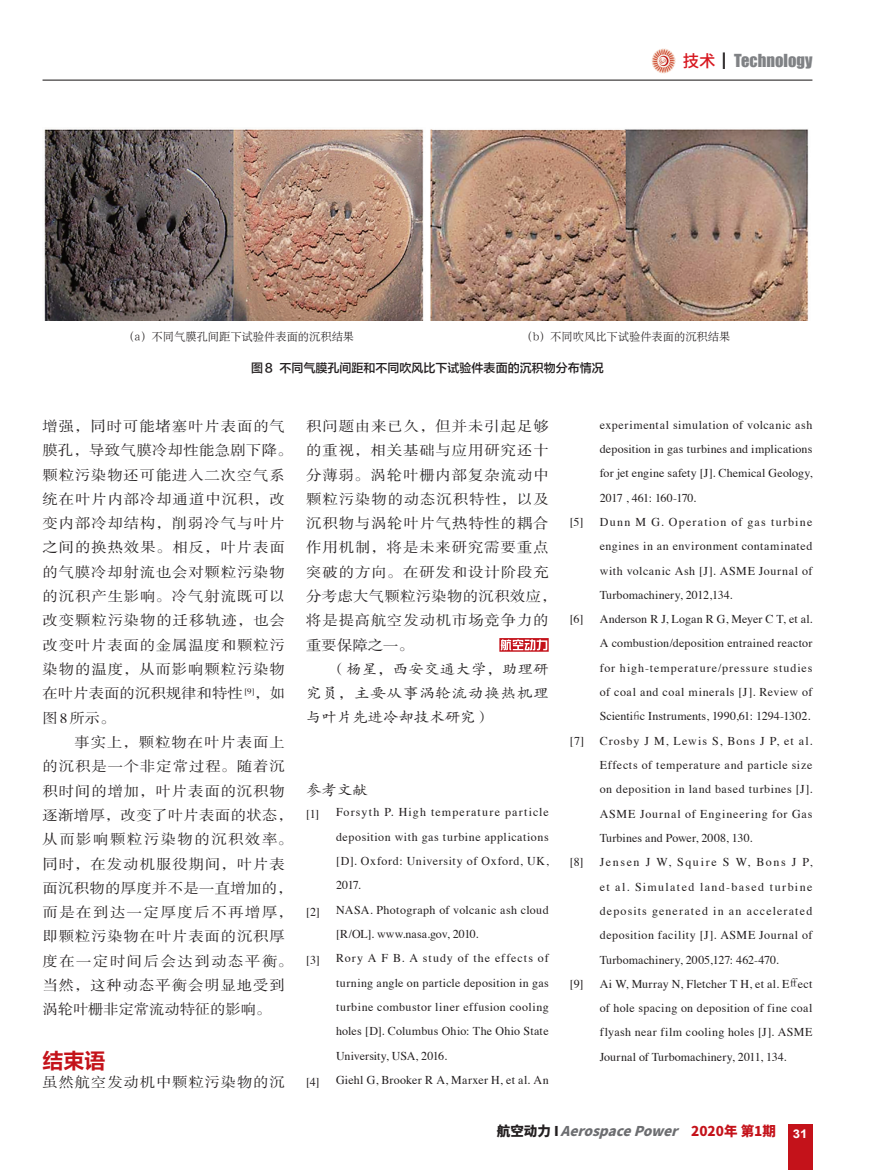
<style>
.page{position:relative;width:872px;height:1170px;background:#fff}
.page>*{position:absolute;margin:0;border:0;box-sizing:border-box;transform-origin:0 0}
.t1{font:21px "FZLTCHJW GB1 0";color:#c4121a}
.t2{font:16.5px "Impact";color:#808285}
.t3{font:14.25px/24.3px "FZSSJW GB1 0";letter-spacing:.055em;color:#231f20;scale:1.08 1}
.t4{font:14.25px/24px "FZKTJW GB1 0";letter-spacing:.015em;color:#231f20;text-align:justify;scale:1.08 1}
.t5{font:italic 800 13.5px "Source Han Sans CN";color:#6c6d70}
.t6{font:12px/24.3px "Times";letter-spacing:.035em;color:#231f20}
.t7{font:12px "FZLTZHJW GB1 0";color:#231f20}
.t8{font:11.25px "H Ya 6 gj";color:#231f20}
.s1{font-family:"Source Han Sans CN";font-weight:500;color:#d7171f}
.s2{font-family:"Source Han Sans CN";font-weight:500;color:#231f20}
.s3{font-family:"ST Kaiti SC"}
.s4{font-style:normal;color:#231f20}
.s5{font-style:normal;color:#c4121a}
</style>
<div class="page">
<div style="left:787px;top:1124px;width:25px;height:45px;background:#c4121a"></div>
<hr style="left:43px;top:80px;width:769px;height:1px;background:#231f20">
<img style="left:651px;top:49px;width:25px;height:24px">
<img style="left:44px;top:129px;width:380px;height:191px">
<img style="left:430px;top:129px;width:378px;height:191px">
<svg style="left:499px;top:638px;width:50px;height:13px"></svg>
<h2 class="t2" style="left:682px;top:48px;width:131px"><span class="s1">技术</span><span class="s2">┃</span>Technology</h2>
<p class="t8" style="left:123px;top:331px;width:232px">（a）不同气膜孔间距下试验件表面的沉积结果</p>
<p class="t8" style="left:521px;top:331px;width:210px">（b）不同吹风比下试验件表面的沉积结果</p>
<p class="t7" style="left:251px;top:361px;width:354px">图8 不同气膜孔间距和不同吹风比下试验件表面的沉积物分布情况</p>
<p class="t3" style="left:43px;top:414px;width:233px">增强，同时可能堵塞叶片表面的气膜孔，导致气膜冷却性能急剧下降。颗粒污染物还可能进入二次空气系统在叶片内部冷却通道中沉积，改变内部冷却结构，削弱冷气与叶片之间的换热效果。相反，叶片表面的气膜冷却射流也会对颗粒污染物的沉积产生影响。冷气射流既可以改变颗粒污染物的迁移轨迹，也会改变叶片表面的金属温度和颗粒污染物的温度，从而影响颗粒污染物在叶片表面的沉积规律和特性 <sup>[9]</sup>，如图8所示。</p>
<p class="t3" style="left:43px;top:730px;width:233px;text-indent:32px">事实上，颗粒物在叶片表面上的沉积是一个非定常过程。随着沉积时间的增加，叶片表面的沉积物逐渐增厚，改变了叶片表面的状态，从而影响颗粒污染物的沉积效率。同时，在发动机服役期间，叶片表面沉积物的厚度并不是一直增加的，而是在到达一定厚度后不再增厚，即颗粒污染物在叶片表面的沉积厚度在一定时间后会达到动态平衡。当然，这种动态平衡会明显地受到涡轮叶栅非定常流动特征的影响。</p>
<h1 class="t1" style="left:43px;top:1049px;width:64px">结束语</h1>
<p class="t3" style="left:43px;top:1070px;width:226px">虽然航空发动机中颗粒污染物的沉</p>
<p class="t3" style="left:306px;top:414px;width:233px">积问题由来已久，但并未引起足够的重视，相关基础与应用研究还十分薄弱。涡轮叶栅内部复杂流动中颗粒污染物的动态沉积特性，以及沉积物与涡轮叶片气热特性的耦合作用机制，将是未来研究需要重点突破的方向。在研发和设计阶段充分考虑大气颗粒污染物的沉积效应，将是提高航空发动机市场竞争力的重要保障之一。</p>
<p class="t4" style="left:306px;top:657px;width:226px;text-indent:24px">（杨星，西安交通大学，助理研究员，主要从事涡轮流动换热机理与叶片先进冷却技术研究）</p>
<p class="t4" style="left:306px;top:778px;width:59px">参考文献</p>
<p class="t6" style="left:336px;top:799px;width:214px">Forsyth P. High temperature particle deposition with gas turbine applications [D]. Oxford: University of Oxford, UK, 2017.<br>NASA. Photograph of volcanic ash cloud [R/OL]. www.nasa.gov, 2010.<br>Rory A F B. A study of the effects of turning angle on particle deposition in gas turbine combustor liner effusion cooling holes [D]. Columbus Ohio: The Ohio State University, USA, 2016.<br>Giehl G, Brooker R A, Marxer H, et al. An</p>
<p class="t6" style="left:306px;top:801px;width:14px">[1]</p>
<p class="t6" style="left:306px;top:898px;width:15px">[2]</p>
<p class="t6" style="left:306px;top:946px;width:15px">[3]</p>
<p class="t6" style="left:306px;top:1068px;width:15px">[4]</p>
<p class="t6" style="left:570px;top:508px;width:15px">[5]</p>
<p class="t6" style="left:570px;top:606px;width:15px">[6]</p>
<p class="t6" style="left:570px;top:727px;width:16px">[7]</p>
<p class="t6" style="left:570px;top:849px;width:15px">[8]</p>
<p class="t6" style="left:570px;top:970px;width:15px">[9]</p>
<p class="t6" style="left:600px;top:411px;width:214px">experimental simulation of volcanic ash deposition in gas turbines and implications for jet engine safety [J]. Chemical Geology, 2017 , 461: 160-170.<br>Dunn M G. Operation of gas turbine engines in an environment contaminated with volcanic Ash [J]. ASME Journal of Turbomachinery, 2012,134.<br>Anderson R J, Logan R G, Meyer C T, et al.<br>A combustion/deposition entrained reactor for high-temperature/pressure studies of coal and coal minerals [J]. Review of Scienti<span class="s3">fi</span>c Instruments, 1990,61: 1294-1302.<br>Crosby J M, Lewis S, Bons J P, et al.<br>Effects of temperature and particle size on deposition in land based turbines [J].<br>ASME Journal of Engineering for Gas Turbines and Power, 2008, 130.<br>Jensen J W, Squire S W, Bons J P, et al. Simulated land-based turbine deposits generated in an accelerated deposition facility [J]. ASME Journal of Turbomachinery, 2005,127: 462-470.<br>Ai W, Murray N, Fletcher T H, et al. E<span class="s3">ff</span>ect of hole spacing on deposition of fine coal flyash near film cooling holes [J]. ASME Journal of Turbomachinery, 2011, 134.</p>
<p class="t5" style="left:497px;top:1123px;width:312px"><span class="s4">航空动力 I</span> AerospacePower <span class="s5">2 0 2 0 年 第 1 期</span> <sub>3</sub> <sub>1</sub></p>
</div>
